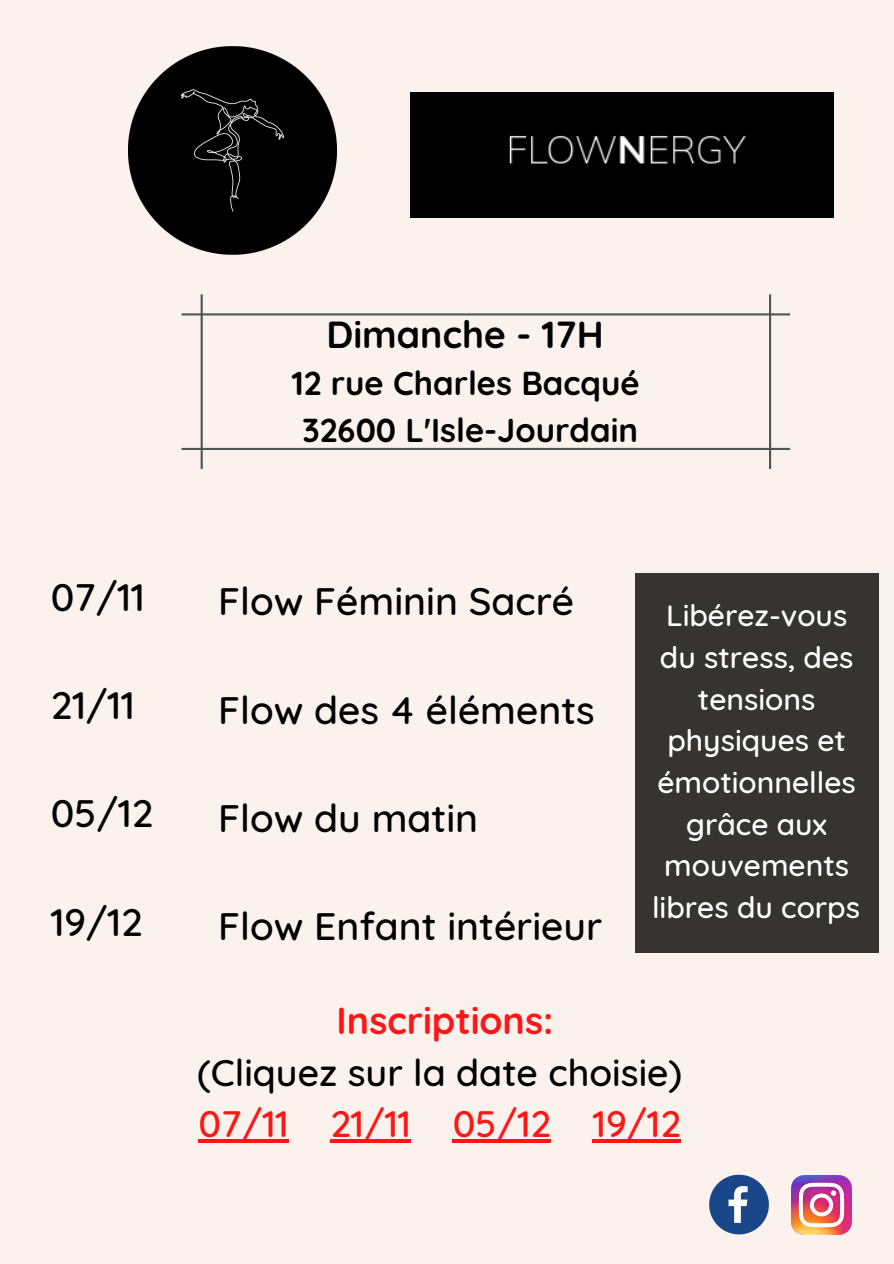
<style>
.page{position:relative;width:894px;height:1264px;background:#fff}
.page>*{position:absolute;margin:0;border:0;box-sizing:border-box;transform-origin:0 0}
.t1{font:500 39px "Quicksand";color:#000}
.t2{font:500 37.5px "Quicksand";color:#000}
.t3{font:500 37.5px "Quicksand";color:#ff1616}
.t4{font:700 37.5px "Quicksand";color:#ff1616}
.t5{font:700 37.5px "Quicksand";color:#000}
.t6{font:700 33px "Quicksand";color:#000}
.t7{font:500 30px/41.7px "Quicksand";color:#fff;text-align:center}
</style>
<div class="page">
<div style="left:0;top:0;width:893px;height:1263px;background:#fbf2ed"></div>
<img style="left:129px;top:47px;width:207px;height:207px">
<div style="left:410px;top:92px;width:423px;height:125px;background:#000"></div>
<hr style="left:198px;top:1139px;width:91px;height:4px;background:#ff1616">
<hr style="left:330px;top:1139px;width:81px;height:4px;background:#ff1616">
<hr style="left:452px;top:1139px;width:99px;height:4px;background:#ff1616">
<hr style="left:592px;top:1139px;width:89px;height:4px;background:#ff1616">
<svg style="left:709px;top:1174px;width:59px;height:60px"></svg>
<img style="left:791px;top:1175px;width:60px;height:59px">
<svg style="left:181px;top:294px;width:608px;height:175px"></svg>
<div style="left:634px;top:573px;width:244px;height:380px;background:#363433"></div>
<p class="t5" style="left:326px;top:310px;width:278px">Dimanche - 17H</p>
<p class="t6" style="left:292px;top:362px;width:349px">12 rue Charles Bacqué</p>
<p class="t6" style="left:302px;top:408px;width:337px">32600 L'Isle-Jourdain</p>
<p class="t1" style="left:51px;top:572px;width:95px">07/11</p>
<p class="t1" style="left:51px;top:680px;width:85px">21/11</p>
<p class="t1" style="left:51px;top:788px;width:104px">05/12</p>
<p class="t1" style="left:51px;top:896px;width:93px">19/12</p>
<p class="t1" style="left:218px;top:576px;width:357px">Flow Féminin Sacré</p>
<p class="t1" style="left:218px;top:684px;width:378px">Flow des 4 éléments</p>
<p class="t1" style="left:218px;top:792px;width:261px">Flow du matin</p>
<p class="t1" style="left:218px;top:900px;width:385px">Flow Enfant intérieur</p>
<p class="t7" style="left:651px;top:594px;width:209px">Libérez-vous du stress, des tensions physiques et émotionnelles grâce aux mouvements libres du corps</p>
<p class="t4" style="left:336px;top:996px;width:218px">Inscriptions:</p>
<p class="t2" style="left:197px;top:1048px;width:486px">(Cliquez sur la date choisie)</p>
<p class="t3" style="left:198px;top:1099px;width:484px">07/11 21/11 05/12 19/12</p>
</div>
